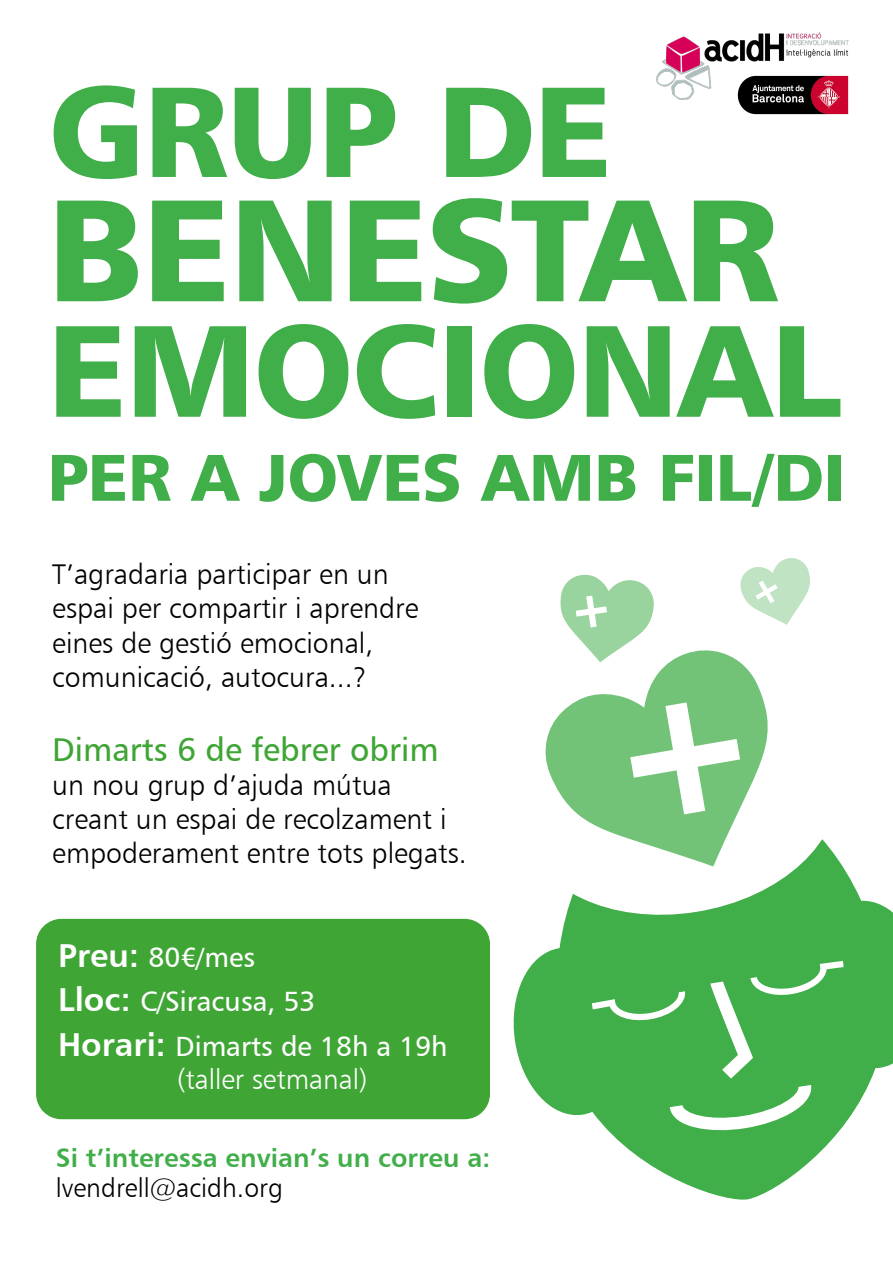
<style>
.page{position:relative;width:893px;height:1263px;background:#fff}
.page>*{position:absolute;margin:0;border:0;box-sizing:border-box;transform-origin:0 0}
.t1{font:145.05px "Humanist 777 BT Black B";letter-spacing:-.01em;color:#40ae49}
.t2{font:130.35px "Humanist 777 BT Black B";letter-spacing:-.01em;color:#40ae49}
.t3{font:128.55px "Humanist 777 BT Black B";letter-spacing:-.01em;color:#40ae49}
.t4{font:66px "Humanist 777 BT Black B";letter-spacing:-.005em;color:#40ae49}
.t5{font:33px "Humanist 777 BT Roman B";color:#3fa535}
.t6{font:28.5px/34.2px "Humanist 777 BT Light B";color:#000}
.t7{font:27.9px "Humanist 777 BT Roman B";color:#fff}
.t8{font:27.9px "Humanist 777 BT Light B";color:#fff}
.t9{font:26.55px "Humanist 777 BT Bold B";color:#40ae49}
.t10{font:26.55px "Humanist 777 BT Light B";color:#000}
.s1{font-family:"Humanist 777 BT Bold B";font-size:33.15px}
</style>
<div class="page">
<div style="left:36px;top:919px;width:454px;height:200px;background:#3fa535;border-radius:25px"></div>
<img style="left:656px;top:33px;width:193px;height:67px">
<svg style="left:513px;top:870px;width:380px;height:330px;fill:#40ae49"></svg>
<svg style="left:517px;top:839px;width:328px;height:86px"></svg>
<svg style="left:541px;top:650px;width:228px;height:216px;fill:#72c378"></svg>
<img style="left:736px;top:74px;width:113px;height:41px">
<div style="left:623px;top:695px;width:125px;height:127px;background:#72c378"></div>
<svg style="left:560px;top:574px;width:94px;height:88px"></svg>
<svg style="left:740px;top:558px;width:70px;height:67px"></svg>
<p class="t3" style="left:48px;top:49px;width:566px">GRUP DE</p>
<p class="t1" style="left:48px;top:157px;width:733px">BENESTAR</p>
<p class="t2" style="left:48px;top:287px;width:797px">EMOCIONAL</p>
<p class="t4" style="left:48px;top:435px;width:799px">PER A JOVES AMB FIL/DI</p>
<p class="t6" style="left:52px;top:557px;width:338px">T’agradaria participar en un</p>
<p class="t6" style="left:52px;top:591px;width:368px">espai per compartir i aprendre</p>
<p class="t6" style="left:52px;top:625px;width:323px">eines de gestió emocional, comunicació, autocura...?</p>
<p class="t5" style="left:52px;top:729px;width:388px">Dimarts 6 de febrer obrim</p>
<p class="t6" style="left:52px;top:767px;width:341px">un nou grup d’ajuda mútua</p>
<p class="t6" style="left:52px;top:802px;width:396px">creant un espai de recolzament i</p>
<p class="t6" style="left:52px;top:836px;width:416px">empoderament entre tots plegats.</p>
<p class="t7" style="left:58px;top:940px;width:199px"><span class="s1">Preu:</span> 80€/mes</p>
<p class="t7" style="left:58px;top:984px;width:259px"><span class="s1">Lloc:</span> C/Siracusa, 53</p>
<p class="t7" style="left:58px;top:1028px;width:391px"><span class="s1">Horari:</span> Dimarts de 18h a 19h</p>
<p class="t8" style="left:177px;top:1062px;width:192px">(taller setmanal)</p>
<p class="t9" style="left:56px;top:1141px;width:436px">Si t’interessa envian’s un correu a:</p>
<p class="t10" style="left:56px;top:1171px;width:228px">lvendrell@acidh.org</p>
</div>
